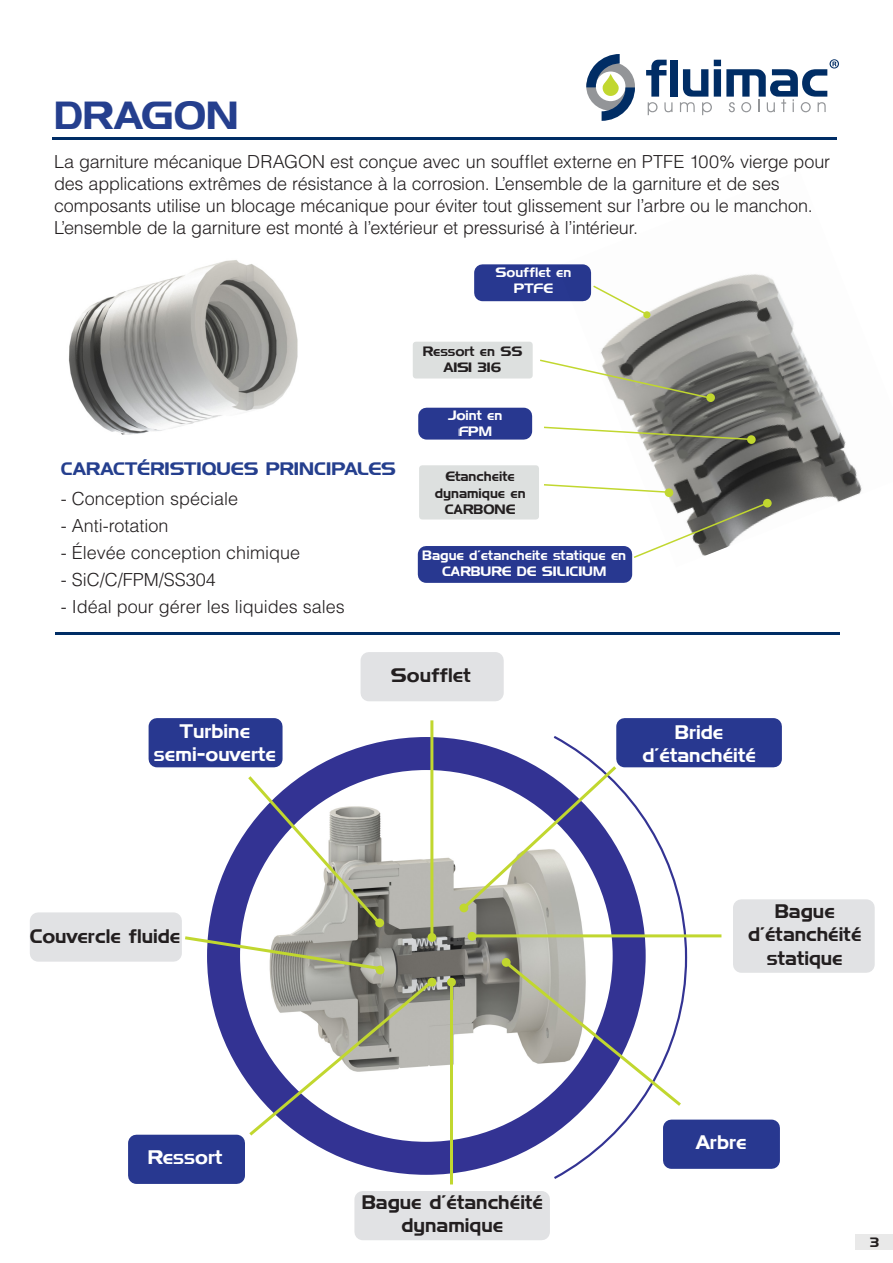
<style>
.page{position:relative;width:893px;height:1263px;background:#fff}
.page>*{position:absolute;margin:0;border:0;box-sizing:border-box;transform-origin:0 0}
.t1{font:39px "Denmark";color:#253f8e}
.t2{font:19.5px/23.4px "Denmark";color:#231f20;text-align:center}
.t3{font:19.5px "Denmark";color:#fff}
.t4{font:300 18px "Helvetica LT Std";letter-spacing:-.01em;color:#231f20}
.t5{font:18px "Denmark";letter-spacing:.005em;color:#253f8e}
.t6{font:13.5px/16.2px "Denmark";color:#fff;text-align:center}
.t7{font:13.5px/16.2px "Denmark";color:#231f20;text-align:center}
</style>
<div class="page">
<div style="left:670px;top:60px;width:8px;height:37px;background:#002d65"></div>
<svg style="left:646px;top:60px;width:26px;height:55px"></svg>
<svg style="left:586px;top:54px;width:49px;height:67px"></svg>
<svg style="left:680px;top:59px;width:159px;height:56px"></svg>
<div style="left:741px;top:907px;width:125px;height:57px;background:#e1e2e4"></div>
<div style="left:733px;top:899px;width:142px;height:74px;border:16px solid #e1e2e4"></div>
<div style="left:363px;top:1199px;width:179px;height:33px;background:#e1e2e4"></div>
<div style="left:354px;top:1191px;width:196px;height:49px;border:16px solid #e1e2e4"></div>
<div style="left:361px;top:652px;width:143px;height:49px;background:#e1e2e4"></div>
<div style="left:30px;top:912px;width:152px;height:50px;background:#e1e2e4"></div>
<div style="left:616px;top:718px;width:166px;height:49px;background:#283890"></div>
<div style="left:128px;top:1135px;width:117px;height:49px;background:#283890"></div>
<div style="left:149px;top:718px;width:134px;height:49px;background:#283890"></div>
<div style="left:418px;top:408px;width:114px;height:32px;background:#283890"></div>
<img style="left:270px;top:787px;width:284px;height:279px">
<div style="left:427px;top:933px;width:9px;height:9px;background:#c1d72f;border-radius:50%"></div>
<div style="left:419px;top:465px;width:120px;height:54px;background:#dde0df"></div>
<svg style="left:459px;top:903px;width:9px;height:9px"></svg>
<div style="left:376px;top:965px;width:8px;height:9px;background:#c1d72f;border-radius:50%"></div>
<div style="left:468px;top:932px;width:8px;height:9px;background:#c1d72f;border-radius:50%"></div>
<div style="left:427px;top:978px;width:9px;height:8px;background:#c1d72f;border-radius:50%"></div>
<div style="left:447px;top:978px;width:9px;height:8px;background:#c1d72f;border-radius:50%"></div>
<div style="left:663px;top:1119px;width:117px;height:50px;background:#283890"></div>
<div style="left:855px;top:1234px;width:38px;height:16px;background:#e9e9e9"></div>
<div style="left:207px;top:737px;width:439px;height:438px;border:33px solid #333393;border-radius:50%"></div>
<svg style="left:554px;top:736px;width:133px;height:443px"></svg>
<hr style="left:430px;top:720px;width:3px;height:216px;background:#c1d72f">
<svg style="left:461px;top:763px;width:158px;height:148px"></svg>
<hr style="left:472px;top:934px;width:249px;height:3px;background:#c1d72f">
<svg style="left:246px;top:978px;width:189px;height:160px"></svg>
<svg style="left:185px;top:934px;width:198px;height:38px"></svg>
<hr style="left:450px;top:983px;width:3px;height:201px;background:#c1d72f">
<svg style="left:502px;top:959px;width:182px;height:150px"></svg>
<hr style="left:52px;top:138px;width:785px;height:2px;background:#002d65">
<hr style="left:55px;top:633px;width:785px;height:2px;background:#002d65">
<div style="left:474px;top:264px;width:117px;height:37px;background:#283890"></div>
<div style="left:413px;top:342px;width:120px;height:36px;background:#dde0df"></div>
<div style="left:418px;top:546px;width:214px;height:37px;background:#283890"></div>
<svg style="left:245px;top:773px;width:139px;height:155px"></svg>
<img style="left:558px;top:264px;width:304px;height:303px">
<svg style="left:540px;top:358px;width:169px;height:41px"></svg>
<svg style="left:544px;top:426px;width:209px;height:15px"></svg>
<svg style="left:544px;top:483px;width:123px;height:10px"></svg>
<svg style="left:632px;top:501px;width:137px;height:58px"></svg>
<div style="left:643px;top:311px;width:7px;height:7px;background:#c1d72f;border-radius:50%"></div>
<div style="left:706px;top:393px;width:9px;height:9px;background:#c1d72f;border-radius:50%"></div>
<div style="left:747px;top:435px;width:9px;height:9px;background:#c1d72f;border-radius:50%"></div>
<div style="left:665px;top:488px;width:8px;height:9px;background:#c1d72f;border-radius:50%"></div>
<div style="left:763px;top:499px;width:9px;height:8px;background:#c1d72f;border-radius:50%"></div>
<svg style="left:592px;top:284px;width:58px;height:33px"></svg>
<img style="left:68px;top:260px;width:230px;height:175px">
<p class="t1" style="left:54px;top:92px;width:186px">DRAGON</p>
<p class="t4" style="left:54px;top:150px;width:778px">La garniture mécanique DRAGON est conçue avec un soufflet externe en PTFE 100% vierge pour</p>
<p class="t4" style="left:54px;top:172px;width:727px">des applications extrêmes de résistance à la corrosion. L’ensemble de la garniture et de ses</p>
<p class="t4" style="left:54px;top:194px;width:760px">composants utilise un blocage mécanique pour éviter tout glissement sur l’arbre ou le manchon.</p>
<p class="t4" style="left:54px;top:216px;width:586px">L’ensemble de la garniture est monté à l’extérieur et pressurisé à l’intérieur.</p>
<p class="t5" style="left:61px;top:458px;width:337px">CARACTÉRISTIQUES PRINCIPALES</p>
<p class="t4" style="left:61px;top:487px;width:179px">- Conception spéciale</p>
<p class="t4" style="left:61px;top:514px;width:109px">- Anti-rotation</p>
<p class="t4" style="left:61px;top:541px;width:241px">- Élevée conception chimique</p>
<p class="t4" style="left:61px;top:568px;width:157px">- SiC/C/FPM/SS304</p>
<p class="t4" style="left:61px;top:595px;width:285px">- Idéal pour gérer les liquides sales</p>
<p class="t6" style="left:495px;top:264px;width:77px">Soufflet en<br>PTFE</p>
<p class="t7" style="left:423px;top:343px;width:101px">Ressort en SS<br>AISI 316</p>
<p class="t6" style="left:448px;top:407px;width:56px">Joint en</p>
<p class="t6" style="left:458px;top:423px;width:35px">FPM</p>
<p class="t7" style="left:446px;top:468px;width:71px">Etancheite</p>
<p class="t7" style="left:435px;top:485px;width:93px">dynamique en</p>
<p class="t7" style="left:445px;top:501px;width:72px">CARBONE</p>
<p class="t6" style="left:422px;top:547px;width:205px">Bague d’etancheite statique en<br>CARBURE DE SILICIUM</p>
<p class="t3" style="left:180px;top:719px;width:72px">Turbine</p>
<p class="t3" style="left:154px;top:743px;width:124px">semi-ouverte</p>
<p class="t2" style="left:30px;top:924px;width:152px">Couvercle fluide</p>
<p class="t2" style="left:391px;top:663px;width:81px">Soufflet</p>
<p class="t3" style="left:675px;top:720px;width:50px">Bride</p>
<p class="t3" style="left:642px;top:744px;width:115px">d’étanchéité</p>
<p class="t2" style="left:748px;top:899px;width:115px">Bague d’étanchéité statique</p>
<p class="t3" style="left:148px;top:1145px;width:76px">Ressort</p>
<p class="t2" style="left:362px;top:1190px;width:183px">Bague d’étanchéité dynamique</p>
<p class="t3" style="left:696px;top:1130px;width:52px">Arbre</p>
<p class="t7" style="left:870px;top:1234px;width:11px">3</p>
</div>
